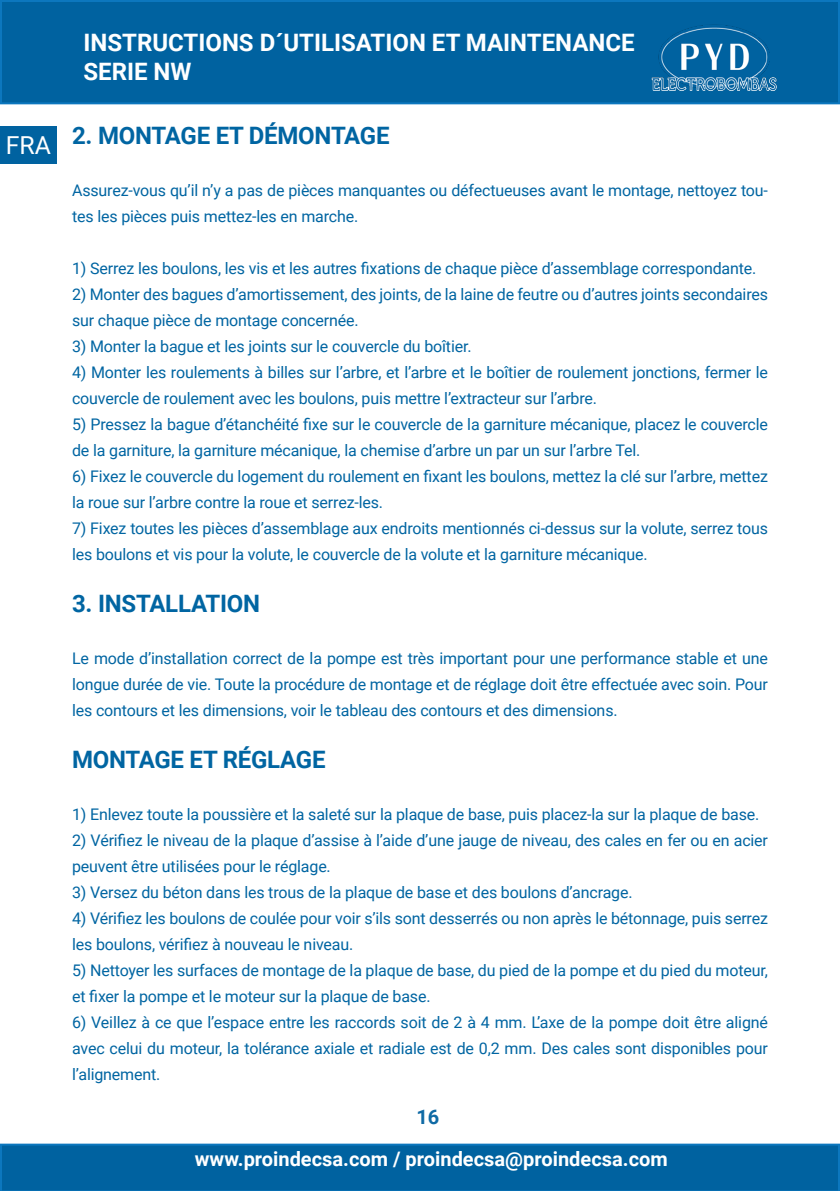
<style>
.page{position:relative;width:840px;height:1191px;background:#fff}
.page>*{position:absolute;margin:0;border:0;box-sizing:border-box;transform-origin:0 0}
.t1{font:700 24px "Roboto";letter-spacing:-.01em;color:#0065a2}
.t2{font:700 24px/28.8px "Roboto";color:#fff}
.t3{font:700 20px "Roboto";color:#fff}
.t4{font:700 20px "Roboto";color:#0f6aa5}
.t5{font:16px/26px "Roboto";letter-spacing:-.01em;color:#0065a2}
.s1{font-weight:400;font-size:24.8px;color:#fff}
</style>
<div class="page">
<div style="left:0;top:0;width:839px;height:104px;background:#0062a0;border:2px solid #0c77be"></div>
<svg style="left:0;top:1143px;width:839px;height:48px;background:#0465a2"></svg>
<img style="left:651px;top:24px;width:126px;height:67px">
<div style="left:0;top:126px;width:57px;height:37px;background:#0062a0"></div>
<h1 class="t2" style="left:83px;top:27px;width:552px">INSTRUCTIONS D´UTILISATION ET MAINTENANCE<br>SERIE NW</h1>
<p class="t1" style="left:6px;top:119px;width:385px"><span class="s1">FRA</span> 2. MONTAGE ET DÉMONTAGE</p>
<p class="t5" style="left:72px;top:177px;width:697px">Assurez-vous qu’il n’y a pas de pièces manquantes ou défectueuses avant le montage, nettoyez tou&shy;tes les pièces puis mettez-les en marche.</p>
<p class="t5" style="left:72px;top:255px;width:685px">1) Serrez les boulons, les vis et les autres fixations de chaque pièce d’assemblage correspondante.</p>
<p class="t5" style="left:72px;top:281px;width:697px">2) Monter des bagues d’amortissement, des joints, de la laine de feutre ou d’autres joints secondaires sur chaque pièce de montage concernée.</p>
<p class="t5" style="left:72px;top:333px;width:401px">3) Monter la bague et les joints sur le couvercle du boîtier.</p>
<p class="t5" style="left:72px;top:359px;width:697px">4) Monter les roulements à billes sur l’arbre, et l’arbre et le boîtier de roulement jonctions, fermer le couvercle de roulement avec les boulons, puis mettre l’extracteur sur l’arbre.</p>
<p class="t5" style="left:72px;top:411px;width:697px">5) Pressez la bague d’étanchéité fixe sur le couvercle de la garniture mécanique, placez le couvercle de la garniture, la garniture mécanique, la chemise d’arbre un par un sur l’arbre Tel.</p>
<p class="t5" style="left:72px;top:463px;width:697px">6) Fixez le couvercle du logement du roulement en fixant les boulons, mettez la clé sur l’arbre, mettez la roue sur l’arbre contre la roue et serrez-les.</p>
<p class="t5" style="left:72px;top:515px;width:697px">7) Fixez toutes les pièces d’assemblage aux endroits mentionnés ci-dessus sur la volute, serrez tous les boulons et vis pour la volute, le couvercle de la volute et la garniture mécanique.</p>
<p class="t1" style="left:72px;top:587px;width:189px">3. INSTALLATION</p>
<p class="t5" style="left:72px;top:645px;width:697px;text-align:justify">Le mode d’installation correct de la pompe est très important pour une performance stable et une longue durée de vie. Toute la procédure de montage et de réglage doit être effectuée avec soin. Pour les contours et les dimensions, voir le tableau des contours et des dimensions.</p>
<p class="t1" style="left:72px;top:743px;width:255px">MONTAGE ET RÉGLAGE</p>
<p class="t5" style="left:72px;top:801px;width:688px">1) Enlevez toute la poussière et la saleté sur la plaque de base, puis placez-la sur la plaque de base.</p>
<p class="t5" style="left:72px;top:827px;width:697px">2) Vérifiez le niveau de la plaque d’assise à l’aide d’une jauge de niveau, des cales en fer ou en acier peuvent être utilisées pour le réglage.</p>
<p class="t5" style="left:72px;top:879px;width:561px">3) Versez du béton dans les trous de la plaque de base et des boulons d’ancrage.</p>
<p class="t5" style="left:72px;top:905px;width:697px">4) Vérifiez les boulons de coulée pour voir s’ils sont desserrés ou non après le bétonnage, puis serrez les boulons, vérifiez à nouveau le niveau.</p>
<p class="t5" style="left:72px;top:957px;width:697px">5) Nettoyer les surfaces de montage de la plaque de base, du pied de la pompe et du pied du moteur, et fixer la pompe et le moteur sur la plaque de base.</p>
<p class="t5" style="left:72px;top:1009px;width:697px;text-align:justify">6) Veillez à ce que l’espace entre les raccords soit de 2 à 4 mm. L’axe de la pompe doit être aligné avec celui du moteur, la tolérance axiale et radiale est de 0,2 mm. Des cales sont disponibles pour l’alignement.</p>
<p class="t4" style="left:416px;top:1103px;width:24px">16</p>
<p class="t3" style="left:195px;top:1144px;width:474px">www.proindecsa.com / proindecsa@proindecsa.com</p>
</div>
